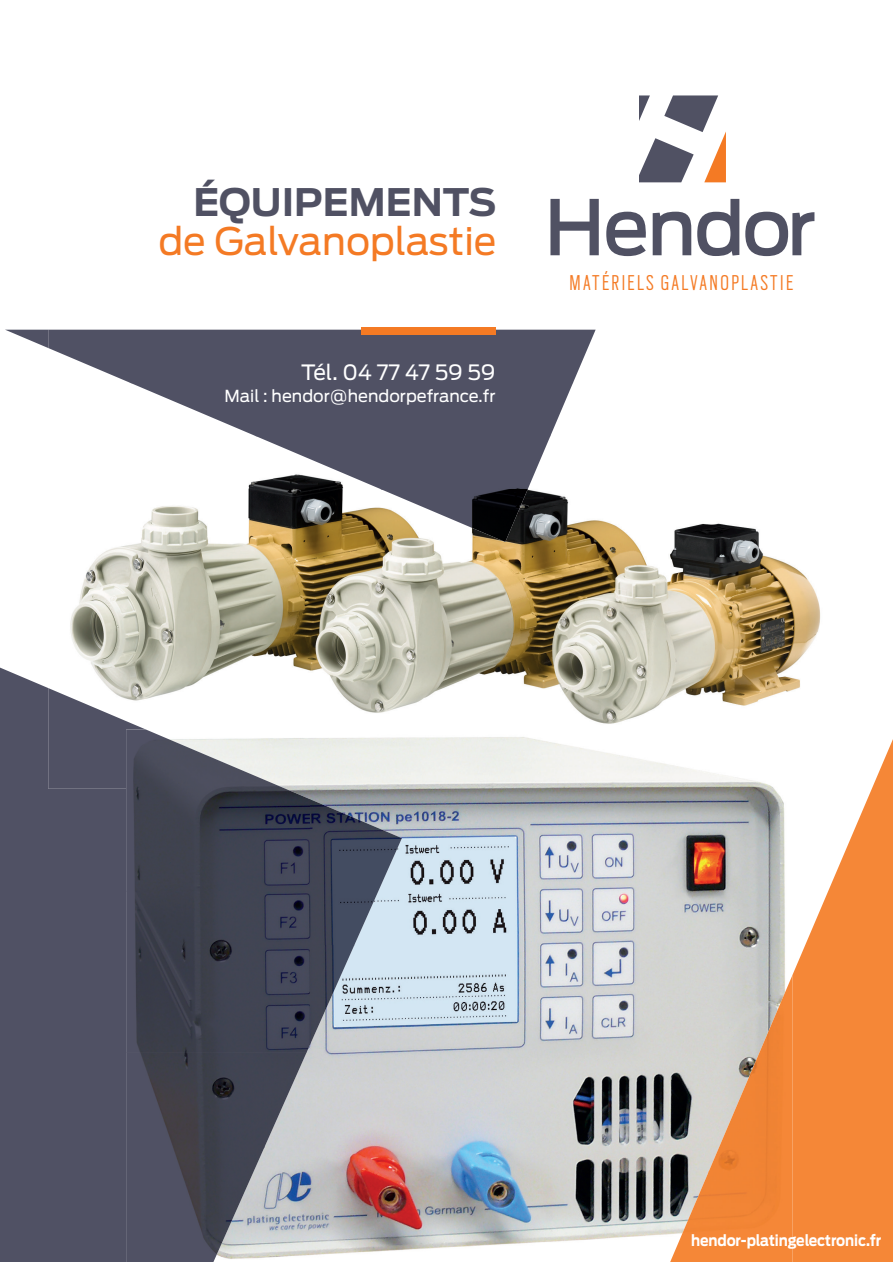
<style>
.page{position:relative;width:893px;height:1262px;background:#fff}
.page>*{position:absolute;margin:0;border:0;box-sizing:border-box;transform-origin:0 0}
.t1{font:37.65px "Antenna";color:#f47a24}
.t2{font:700 37.65px "Antenna";color:#505163}
.t3{font:300 23.85px "Scout Cond";letter-spacing:.1em;color:#f47a24}
.t4{font:21px "Antenna";letter-spacing:-.015em;color:#fff}
.t5{font:16.5px "Antenna";color:#fff}
.t6{font:700 15.3px "Antenna";letter-spacing:-.01em;color:#fff;scale:.9 1}
</style>
<div class="page">
<img style="left:70px;top:330px;width:751px;height:394px">
<img style="left:264px;top:737px;width:397px;height:521px">
<svg style="left:6px;top:330px;width:42px;height:18px"></svg>
<img style="left:48px;top:330px;width:547px;height:53px">
<img style="left:129px;top:382px;width:444px;height:54px">
<img style="left:254px;top:436px;width:296px;height:54px">
<img style="left:380px;top:489px;width:147px;height:53px">
<svg style="left:661px;top:690px;width:231px;height:572px"></svg>
<img style="left:750px;top:975px;width:42px;height:287px">
<img style="left:708px;top:1072px;width:42px;height:190px">
<img style="left:667px;top:1171px;width:42px;height:91px">
<svg style="left:0;top:658px;width:210px;height:604px;background:#616272"></svg>
<img style="left:48px;top:688px;width:98px;height:101px">
<img style="left:126px;top:729px;width:184px;height:324px">
<img style="left:310px;top:799px;width:92px;height:146px">
<img style="left:310px;top:945px;width:44px;height:100px">
<img style="left:126px;top:1053px;width:138px;height:209px">
<img style="left:264px;top:1053px;width:42px;height:95px">
<svg style="left:639px;top:95px;width:86px;height:87px"></svg>
<svg style="left:550px;top:199px;width:48px;height:56px"></svg>
<svg style="left:606px;top:212px;width:39px;height:44px"></svg>
<svg style="left:652px;top:212px;width:39px;height:43px"></svg>
<svg style="left:697px;top:199px;width:42px;height:57px"></svg>
<svg style="left:745px;top:212px;width:69px;height:44px"></svg>
<div style="left:361px;top:327px;width:134px;height:8px;background:#f47a24"></div>
<h1 class="t2" style="left:193px;top:180px;width:304px">ÉQUIPEMENTS</h1>
<h1 class="t1" style="left:158px;top:219px;width:339px">de Galvanoplastie</h1>
<p class="t4" style="left:301px;top:360px;width:196px">Tél. 04 77 47 59 59</p>
<p class="t5" style="left:224px;top:386px;width:272px">Mail : hendor@hendorpefrance.fr</p>
<h2 class="t3" style="left:569px;top:267px;width:225px">MATÉRIELS GALVANOPLASTIE</h2>
<p class="t6" style="left:691px;top:1232px;width:213px">hendor-platingelectronic.fr</p>
</div>
